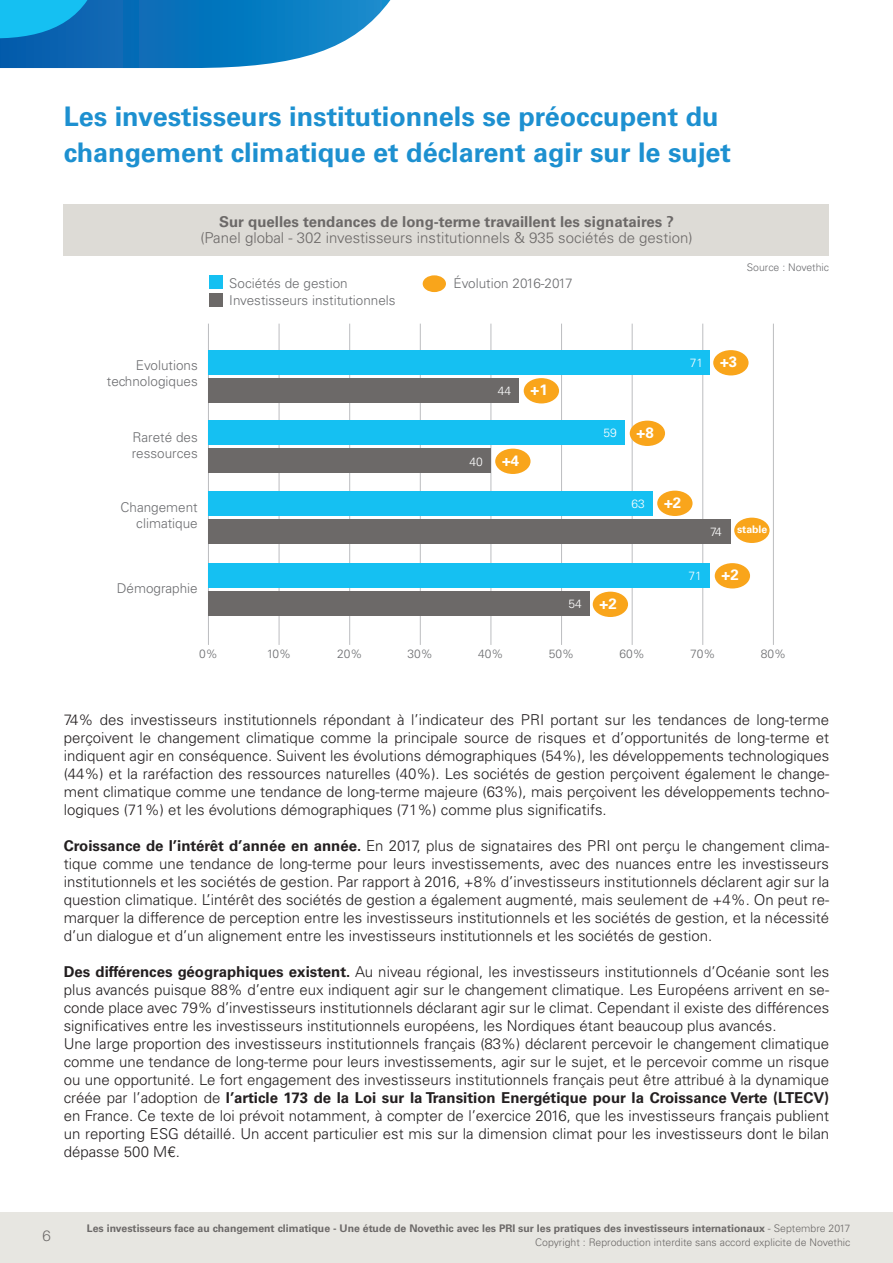
<style>
.page{position:relative;width:893px;height:1263px;background:#fff}
.page>*{position:absolute;margin:0;border:0;box-sizing:border-box;transform-origin:0 0}
.t1{font:700 27px/36px "Univers LT Std";color:#1d90d0}
.t2{font:300 15px/18px "Univers LT Std";color:#231f20;text-align:justify}
.t3{font:300 15px "Univers LT Std";color:#6c6968}
.t4{font:700 15px "Univers LT Std";color:#6c6968}
.t5{font:700 15px "Univers LT Std";color:#fff}
.t6{font:300 15px "Helvetica Neue LT Pro";color:#6c6968}
.t7{font:300 13.5px/16.2px "Univers LT Std";color:#6c6d70;text-align:right}
.t8{font:300 12px "Univers LT Std";color:#6c6d70}
.t9{font:300 12px "Univers LT Std";color:#fff}
.t10{font:700 10.5px "Univers LT Std";color:#6c6968}
.t11{font:300 10.5px "Univers LT Std";color:#6c6968}
.t12{font:300 10.5px "Univers LT Std";color:#6c6d70}
.t13{font:700 10.5px "Univers LT Std";color:#fff}
.s1{font-weight:700}
.s2{font-weight:300}
</style>
<div class="page">
<div style="left:0;top:1212px;width:893px;height:51px;background:#e7e6e1"></div>
<hr style="left:279px;top:324px;width:1px;height:321px;background:#bcbdc0">
<hr style="left:349px;top:324px;width:1px;height:321px;background:#bcbdc0">
<hr style="left:420px;top:324px;width:1px;height:321px;background:#bcbdc0">
<hr style="left:491px;top:324px;width:1px;height:321px;background:#bcbdc0">
<hr style="left:561px;top:324px;width:1px;height:321px;background:#bcbdc0">
<hr style="left:632px;top:324px;width:1px;height:321px;background:#bcbdc0">
<hr style="left:702px;top:324px;width:1px;height:321px;background:#bcbdc0">
<hr style="left:773px;top:324px;width:1px;height:321px;background:#bcbdc0">
<hr style="left:208px;top:324px;width:1px;height:321px;background:#bcbdc0">
<div style="left:208px;top:591px;width:382px;height:25px;background:#6c6968"></div>
<div style="left:208px;top:563px;width:502px;height:25px;background:#15c0f2"></div>
<div style="left:208px;top:519px;width:523px;height:25px;background:#6c6968"></div>
<div style="left:208px;top:491px;width:445px;height:25px;background:#15c0f2"></div>
<div style="left:208px;top:448px;width:283px;height:25px;background:#6c6968"></div>
<div style="left:208px;top:420px;width:417px;height:25px;background:#15c0f2"></div>
<div style="left:208px;top:378px;width:311px;height:25px;background:#6c6968"></div>
<div style="left:208px;top:350px;width:502px;height:25px;background:#15c0f2"></div>
<div style="left:713px;top:350px;width:35px;height:25px;background:#f9a51b;border-radius:50%"></div>
<div style="left:524px;top:378px;width:35px;height:25px;background:#f9a51b;border-radius:50%"></div>
<div style="left:423px;top:275px;width:23px;height:17px;background:#f9a51b;border-radius:50%"></div>
<div style="left:630px;top:421px;width:35px;height:25px;background:#f9a51b;border-radius:50%"></div>
<div style="left:495px;top:449px;width:35px;height:25px;background:#f9a51b;border-radius:50%"></div>
<div style="left:657px;top:491px;width:35px;height:25px;background:#f9a51b;border-radius:50%"></div>
<div style="left:734px;top:518px;width:35px;height:25px;background:#f9a51b;border-radius:50%"></div>
<div style="left:715px;top:563px;width:35px;height:25px;background:#f9a51b;border-radius:50%"></div>
<div style="left:593px;top:592px;width:35px;height:25px;background:#f9a51b;border-radius:50%"></div>
<div style="left:209px;top:275px;width:13px;height:14px;background:#15c0f2"></div>
<div style="left:209px;top:293px;width:13px;height:13px;background:#6c6968"></div>
<div style="left:64px;top:204px;width:765px;height:51px;background:#dddbd6"></div>
<svg style="left:0;top:0;width:390px;height:68px"></svg>
<p class="t1" style="left:64px;top:99px;width:669px">Les investisseurs institutionnels se préoccupent du changement climatique et déclarent agir sur le sujet</p>
<p class="t4" style="left:219px;top:213px;width:456px">Sur quelles tendances de long-terme travaillent les signataires ?</p>
<p class="t3" style="left:200px;top:229px;width:494px">(Panel global - 302 investisseurs institutionnels &amp; 935 sociétés de gestion)</p>
<p class="t7" style="left:229px;top:275px;width:120px">Sociétés de gestion</p>
<p class="t7" style="left:454px;top:275px;width:121px">Évolution 2016-2017</p>
<p class="t7" style="left:229px;top:292px;width:168px">Investisseurs institutionnels</p>
<p class="t12" style="left:747px;top:261px;width:84px">Source : Novethic</p>
<p class="t7" style="left:107px;top:357px;width:92px">Evolutions technologiques</p>
<p class="t9" style="left:498px;top:383px;width:15px">44</p>
<p class="t5" style="left:531px;top:381px;width:19px">+1</p>
<p class="t9" style="left:690px;top:355px;width:15px">71</p>
<p class="t5" style="left:720px;top:353px;width:19px">+3</p>
<p class="t7" style="left:132px;top:429px;width:68px;text-align:left">Rareté des ressources</p>
<p class="t9" style="left:469px;top:454px;width:15px">40</p>
<p class="t5" style="left:502px;top:452px;width:19px">+4</p>
<p class="t9" style="left:604px;top:425px;width:15px">59</p>
<p class="t5" style="left:637px;top:424px;width:19px">+8</p>
<p class="t7" style="left:120px;top:499px;width:79px">Changement climatique</p>
<p class="t9" style="left:631px;top:496px;width:15px">63</p>
<p class="t5" style="left:664px;top:494px;width:19px">+2</p>
<p class="t9" style="left:688px;top:568px;width:15px">71</p>
<p class="t13" style="left:737px;top:523px;width:32px">stable</p>
<p class="t5" style="left:722px;top:566px;width:19px">+2</p>
<p class="t9" style="left:710px;top:524px;width:13px">74</p>
<p class="t7" style="left:117px;top:580px;width:83px">Démographie</p>
<p class="t9" style="left:568px;top:596px;width:15px">54</p>
<p class="t5" style="left:600px;top:595px;width:19px">+2</p>
<p class="t8" style="left:199px;top:647px;width:20px">0%</p>
<p class="t8" style="left:267px;top:647px;width:26px">10%</p>
<p class="t8" style="left:337px;top:647px;width:27px">20%</p>
<p class="t8" style="left:408px;top:647px;width:27px">30%</p>
<p class="t8" style="left:478px;top:647px;width:27px">40%</p>
<p class="t8" style="left:549px;top:647px;width:27px">50%</p>
<p class="t8" style="left:619px;top:647px;width:27px">60%</p>
<p class="t8" style="left:690px;top:647px;width:27px">70%</p>
<p class="t8" style="left:761px;top:647px;width:27px">80%</p>
<p class="t2" style="left:64px;top:710px;width:767px">74% des investisseurs institutionnels répondant à l’indicateur des PRI portant sur les tendances de long-terme perçoivent le changement climatique comme la principale source de risques et d’opportunités de long-terme et indiquent agir en conséquence. Suivent les évolutions démographiques (54%), les développements technologiques (44%) et la raréfaction des ressources naturelles (40%). Les sociétés de gestion perçoivent également le change&shy;ment climatique comme une tendance de long-terme majeure (63%), mais perçoivent les développements techno&shy;logiques (71%) et les évolutions démographiques (71%) comme plus significatifs.</p>
<p class="t2" style="left:64px;top:836px;width:767px"><span class="s1">Croissance de l’intérêt d’année en année.</span> En 2017, plus de signataires des PRI ont perçu le changement clima&shy;tique comme une tendance de long-terme pour leurs investissements, avec des nuances entre les investisseurs institutionnels et les sociétés de gestion. Par rapport à 2016, +8% d’investisseurs institutionnels déclarent agir sur la question climatique. L’intérêt des sociétés de gestion a également augmenté, mais seulement de +4%. On peut re&shy;marquer la difference de perception entre les investisseurs institutionnels et les sociétés de gestion, et la nécessité d’un dialogue et d’un alignement entre les investisseurs institutionnels et les sociétés de gestion.</p>
<p class="t2" style="left:64px;top:962px;width:767px"><span class="s1">Des différences géographiques existent.</span> Au niveau régional, les investisseurs institutionnels d’Océanie sont les plus avancés puisque 88% d’entre eux indiquent agir sur le changement climatique. Les Européens arrivent en se&shy;conde place avec 79% d’investisseurs institutionnels déclarant agir sur le climat. Cependant il existe des différences significatives entre les investisseurs institutionnels européens, les Nordiques étant beaucoup plus avancés.</p>
<p class="t2" style="left:64px;top:1034px;width:767px">Une large proportion des investisseurs institutionnels français (83%) déclarent percevoir le changement climatique comme une tendance de long-terme pour leurs investissements, agir sur le sujet, et le percevoir comme un risque ou une opportunité. Le fort engagement des investisseurs institutionnels français peut être attribué à la dynamique créée par l’adoption de <span class="s1">l’article 173 de la Loi sur la Transition Energétique pour la Croissance Verte (LTECV) </span>en France. Ce texte de loi prévoit notamment, à compter de l’exercice 2016, que les investisseurs français publient un reporting ESG détaillé. Un accent particulier est mis sur la dimension climat pour les investisseurs dont le bilan dépasse 500 M€.</p>
<p class="t6" style="left:43px;top:1227px;width:10px">6</p>
<p class="t10" style="left:87px;top:1222px;width:765px">Les investisseurs face au changement climatique - Une étude de Novethic avec les PRI sur les pratiques des investisseurs internationaux <span class="s2">- Septembre 2017</span></p>
<p class="t11" style="left:535px;top:1236px;width:317px">Copyright : Reproduction interdite sans accord explicite de Novethic</p>
</div>
